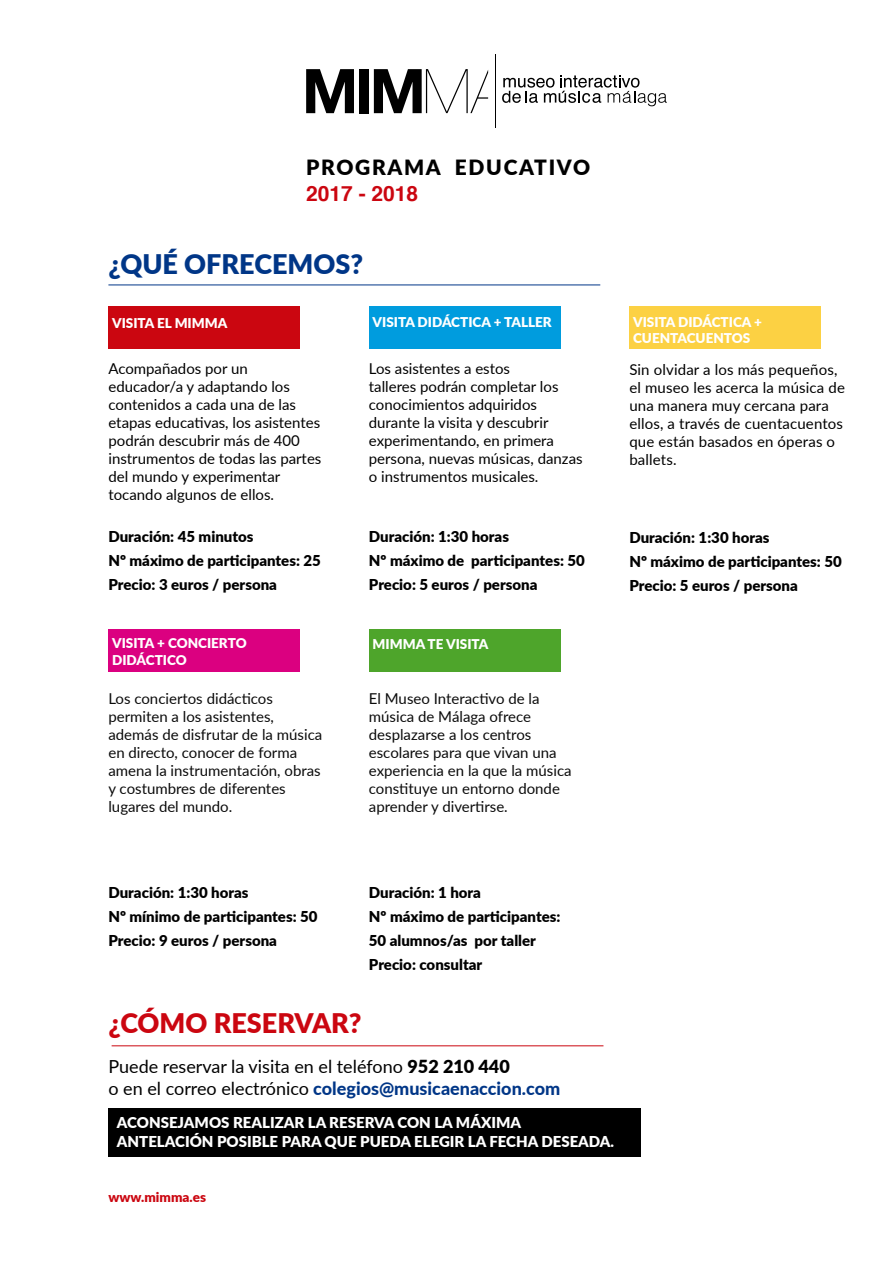
<style>
.page{position:relative;width:893px;height:1263px;background:#fff}
.page>*{position:absolute;margin:0;border:0;box-sizing:border-box;transform-origin:0 0}
.t1{font:900 27px "Lato";color:#003687}
.t2{font:900 27px "Lato";color:#cb0610}
.t3{font:900 21px "Lato";letter-spacing:.08em;color:#000}
.t4{font:700 21px "Helvetica";color:#cb0610}
.t5{font:18px/21.6px "Lato";color:#000}
.t6{font:15px/18px "Lato";color:#000}
.t7{font:900 15px/24px "Lato";color:#000}
.t8{font:15px/18px "Lato";color:#0b0b0b}
.t9{font:900 15px/19.5px "Lato";color:#fff}
.t10{font:900 13.5px/16.5px "Lato";color:#fff}
.t11{font:900 13.5px "Lato";color:#cb0610}
.s1{font-weight:900}
.s2{font-weight:800;color:#003687}
</style>
<div class="page">
<div style="left:108px;top:307px;width:192px;height:42px;background:#cb0610"></div>
<hr style="left:108px;top:285px;width:492px;height:1px;background:#003687">
<div style="left:369px;top:307px;width:191px;height:42px;background:#009cde"></div>
<div style="left:629px;top:307px;width:192px;height:42px;background:#fcd143"></div>
<div style="left:108px;top:629px;width:192px;height:42px;background:#db0080"></div>
<div style="left:369px;top:629px;width:191px;height:42px;background:#4ea52b"></div>
<hr style="left:495px;top:54px;width:1px;height:73px;background:#000">
<svg style="left:306px;top:69px;width:48px;height:44px"></svg>
<div style="left:359px;top:69px;width:10px;height:44px;background:#000"></div>
<svg style="left:374px;top:69px;width:114px;height:44px"></svg>
<svg style="left:502px;top:75px;width:165px;height:31px"></svg>
<hr style="left:112px;top:1045px;width:491px;height:1px;background:#cb0610">
<div style="left:108px;top:1108px;width:533px;height:48px;background:#000"></div>
<h2 class="t3" style="left:306px;top:152px;width:285px">PROGRAMA EDUCATIVO</h2>
<h2 class="t4" style="left:306px;top:176px;width:114px">2017 - 2018</h2>
<h1 class="t1" style="left:108px;top:244px;width:256px">¿QUÉ OFRECEMOS?</h1>
<p class="t10" style="left:112px;top:314px;width:117px">VISITA EL MIMMA</p>
<p class="t10" style="left:373px;top:313px;width:181px">VISITA DIDÁCTICA + TALLER</p>
<p class="t10" style="left:633px;top:313px;width:130px">VISITA DIDÁCTICA +<br>CUENTACUENTOS</p>
<p class="t6" style="left:108px;top:359px;width:214px">Acompañados por un educador/a y adaptando los contenidos a cada una de las etapas educativas, los asistentes podrán descubrir más de 400 instrumentos de todas las partes del mundo y experimentar tocando algunos de ellos.</p>
<p class="t7" style="left:108px;top:524px;width:214px">Duración: 45 minutos<br>Nº máximo de participantes: 25<br>Precio: 3 euros / persona</p>
<p class="t6" style="left:369px;top:359px;width:215px">Los asistentes a estos<br>talleres podrán completar los conocimientos adquiridos durante la visita y descubrir experimentando, en primera persona, nuevas músicas, danzas o instrumentos musicales.</p>
<p class="t7" style="left:369px;top:524px;width:217px">Duración: 1:30 horas<br>Nº máximo de participantes: 50<br>Precio: 5 euros / persona</p>
<p class="t10" style="left:112px;top:634px;width:136px">VISITA + CONCIERTO<br>DIDÁCTICO</p>
<p class="t10" style="left:373px;top:635px;width:117px">MIMMA TE VISITA</p>
<p class="t8" style="left:108px;top:689px;width:215px">Los conciertos didácticos permiten a los asistentes, además de disfrutar de la música en directo, conocer de forma amena la instrumentación, obras y costumbres de diferentes lugares del mundo.</p>
<p class="t8" style="left:369px;top:689px;width:204px">El Museo Interactivo de la música de Málaga ofrece desplazarse a los centros escolares para que vivan una experiencia en la que la música constituye un entorno donde aprender y divertirse.</p>
<p class="t6" style="left:629px;top:360px;width:217px">Sin olvidar a los más pequeños, el museo les acerca la música de una manera muy cercana para ellos, a través de cuentacuentos que están basados en óperas o ballets.</p>
<p class="t7" style="left:629px;top:525px;width:214px">Duración: 1:30 horas<br>Nº máximo de participantes: 50<br>Precio: 5 euros / persona</p>
<p class="t7" style="left:108px;top:880px;width:211px">Duración: 1:30 horas<br>Nº mínimo de participantes: 50<br>Precio: 9 euros / persona</p>
<p class="t7" style="left:369px;top:880px;width:193px">Duración: 1 hora<br>Nº máximo de participantes:<br>50 alumnos/as por taller<br>Precio: consultar</p>
<h1 class="t2" style="left:108px;top:1002px;width:255px">¿CÓMO RESERVAR?</h1>
<p class="t5" style="left:108px;top:1055px;width:453px">Puede reservar la visita en el teléfono <span class="s1">952 210 440<br></span>o en el correo electrónico <span class="s2">colegios@musicaenaccion.com</span></p>
<p class="t9" style="left:117px;top:1112px;width:499px">ACONSEJAMOS REALIZAR LA RESERVA CON LA MÁXIMA<br>ANTELACIÓN POSIBLE PARA QUE PUEDA ELEGIR LA FECHA DESEADA.</p>
<p class="t11" style="left:108px;top:1187px;width:99px">www.mimma.es</p>
</div>
